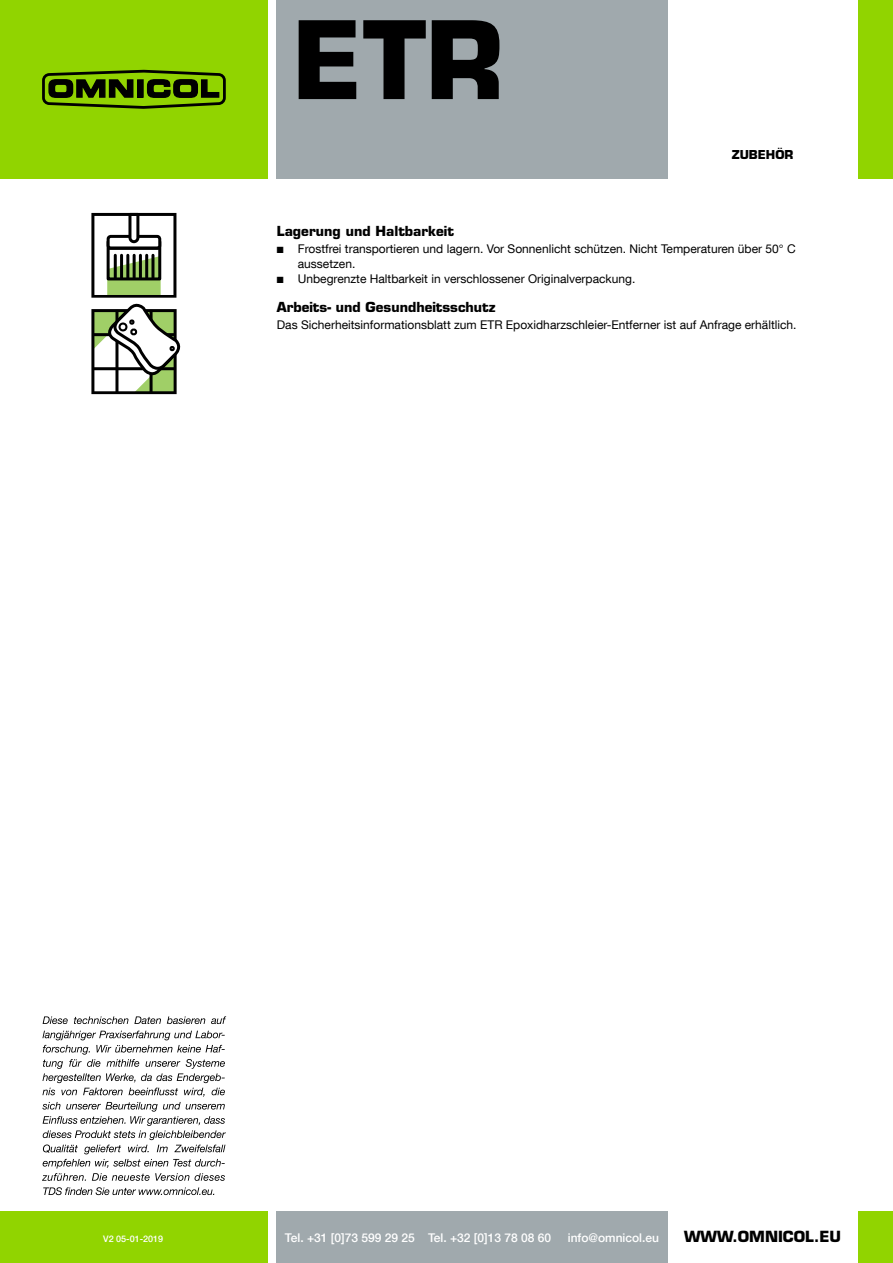
<style>
.page{position:relative;width:893px;height:1263px;background:#fff}
.page>*{position:absolute;margin:0;border:0;box-sizing:border-box;transform-origin:0 0}
.t1{font:700 105.15px "Eurostile LT Std";color:#000}
.t2{font:700 15px "Eurostile LT Std";color:#000}
.t3{font:700 13.5px "Eurostile LT Std";color:#000}
.t4{font:12px/15.1px "Helvetica Neue LT Com";color:#000}
.t5{font:500 12px "Helvetica Neue LT Com";color:#fff}
.t6{font:700 12px "Eurostile LT Std";color:#000}
.t7{font:500 9px "Helvetica Neue LT Com";color:#fff}
</style>
<div class="page">
<div style="left:0;top:1212px;width:268px;height:51px;background:#91d400"></div>
<div style="left:859px;top:1212px;width:34px;height:51px;background:#91d400"></div>
<div style="left:276px;top:1212px;width:392px;height:51px;background:#a0a9ad"></div>
<svg style="left:43px;top:1187px;width:171px;height:8px"></svg>
<svg style="left:42px;top:1030px;width:184px;height:151px"></svg>
<svg style="left:43px;top:1016px;width:183px;height:8px"></svg>
<div style="left:276px;top:0;width:392px;height:179px;background:#a0a9ad"></div>
<div style="left:858px;top:0;width:35px;height:179px;background:#91d400"></div>
<div style="left:0;top:0;width:268px;height:179px;background:#91d400"></div>
<div style="left:42px;top:73px;width:184px;height:32px;border:3px solid #000;border-radius:6px"></div>
<svg style="left:48px;top:79px;width:86px;height:19px"></svg>
<div style="left:138px;top:80px;width:5px;height:17px;background:#000"></div>
<div style="left:137px;top:79px;width:7px;height:19px;border:1px solid #000"></div>
<svg style="left:146px;top:79px;width:74px;height:19px"></svg>
<svg style="left:91px;top:213px;width:90px;height:181px"></svg>
<h1 class="t1" style="left:292px;top:-5px;width:213px">ETR</h1>
<p class="t6" style="left:732px;top:147px;width:63px">ZUBEHÖR</p>
<p class="t3" style="left:277px;top:223px;width:179px">Lagerung und Haltbarkeit</p>
<p class="t4" style="left:298px;top:241px;width:499px;text-indent:-21px">■ Frostfrei transportieren und lagern. Vor Sonnenlicht schützen. Nicht Temperaturen über 50° C aussetzen.</p>
<p class="t4" style="left:277px;top:271px;width:360px">■ Unbegrenzte Haltbarkeit in verschlossener Originalverpackung.</p>
<p class="t3" style="left:277px;top:299px;width:220px">Arbeits- und Gesundheitsschutz</p>
<p class="t4" style="left:277px;top:316px;width:521px">Das Sicherheitsinformationsblatt zum ETR Epoxidharzschleier-Entferner ist auf Anfrage erhältlich.</p>
<p class="t7" style="left:103px;top:1233px;width:62px">V2 05-01-2019</p>
<p class="t5" style="left:285px;top:1230px;width:268px">Tel. +31 [0]73 599 29 25 Tel. +32 [0]13 78 08 60</p>
<p class="t5" style="left:568px;top:1230px;width:93px">info@omnicol.eu</p>
<p class="t2" style="left:684px;top:1227px;width:159px">WWW.OMNICOL.EU</p>
</div>
